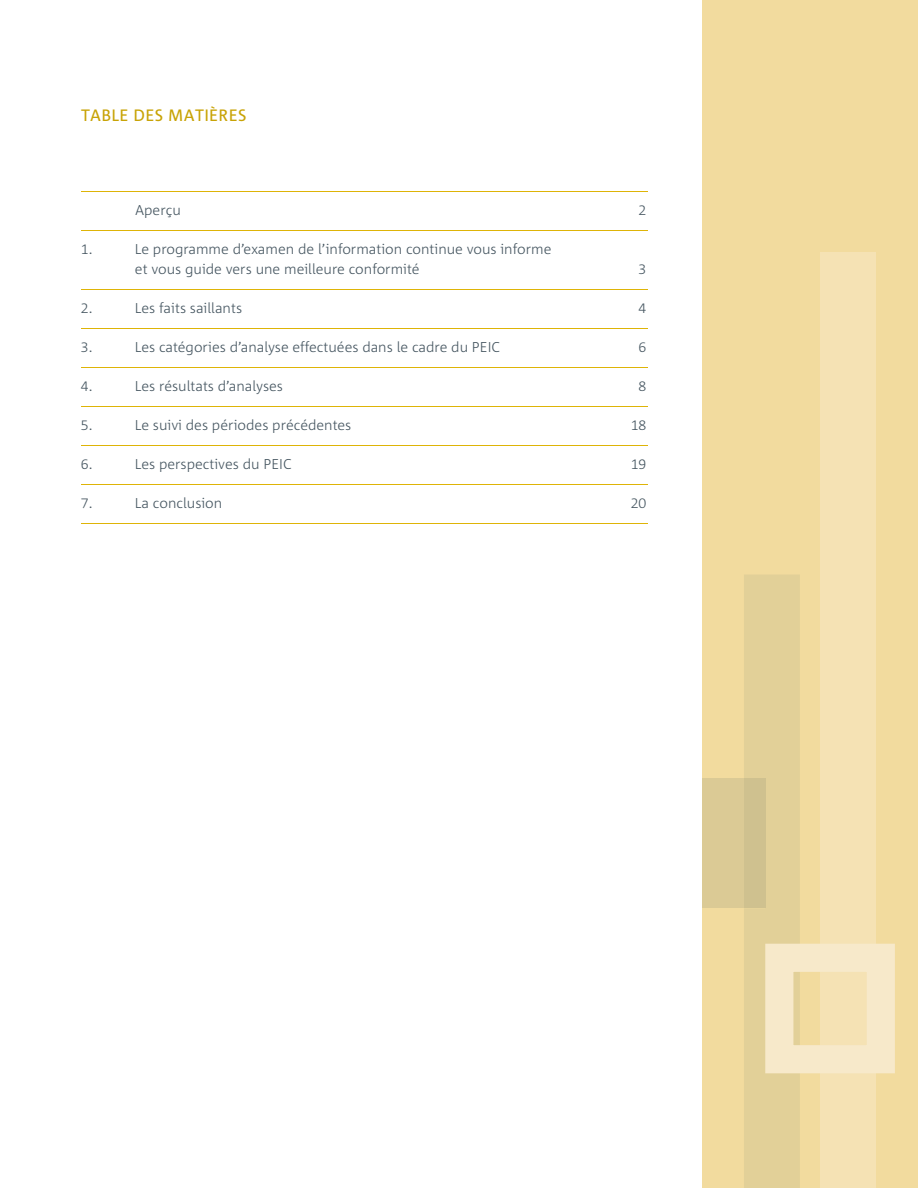
<style>
.page{position:relative;width:918px;height:1188px;background:#fff}
.page>*{position:absolute;margin:0;border:0;box-sizing:border-box;transform-origin:0 0}
.t1{font:16.5px "Corpid";letter-spacing:.02em;color:#c8a306}
.t2{font:300 14.25px/19.5px "Corpid";color:#455560}
.t3{font:300 14.25px "Corpid Caps";color:#455560}
.s1{font-family:"Corpid"}
</style>
<div class="page">
<div style="left:702px;top:0;width:216px;height:1188px;background:#f2db9e"></div>
<div style="left:820px;top:252px;width:56px;height:936px;background:#f5e2b4"></div>
<svg style="left:744px;top:575px;width:151px;height:613px"></svg>
<div style="left:702px;top:779px;width:42px;height:129px;background:#dbca95"></div>
<div style="left:744px;top:779px;width:21px;height:129px;background:#cfc18f"></div>
<hr style="left:81px;top:231px;width:567px;height:1px;background:#deb407">
<hr style="left:81px;top:192px;width:567px;height:1px;background:#deb407">
<hr style="left:81px;top:289px;width:567px;height:1px;background:#deb407">
<hr style="left:81px;top:328px;width:567px;height:1px;background:#deb407">
<hr style="left:81px;top:367px;width:567px;height:1px;background:#deb407">
<hr style="left:81px;top:406px;width:567px;height:1px;background:#deb407">
<hr style="left:81px;top:445px;width:567px;height:1px;background:#deb407">
<hr style="left:81px;top:484px;width:567px;height:1px;background:#deb407">
<hr style="left:81px;top:523px;width:567px;height:1px;background:#deb407">
<p class="t1" style="left:81px;top:107px;width:167px">TABLE DES MATIÈRES</p>
<p class="t2" style="left:135px;top:201px;width:47px">Aperçu</p>
<p class="t3" style="left:639px;top:205px;width:9px">2</p>
<p class="t3" style="left:81px;top:244px;width:13px">1<span class="s1">.</span></p>
<p class="t2" style="left:135px;top:240px;width:418px">Le programme d’examen de l’information continue vous informe et vous guide vers une meilleure conformité</p>
<p class="t3" style="left:639px;top:264px;width:9px">3</p>
<p class="t3" style="left:81px;top:303px;width:13px">2<span class="s1">.</span></p>
<p class="t2" style="left:135px;top:299px;width:109px">Les faits saillants</p>
<p class="t3" style="left:639px;top:303px;width:9px">4</p>
<p class="t3" style="left:81px;top:342px;width:13px">3<span class="s1">.</span></p>
<p class="t2" style="left:135px;top:338px;width:367px">Les catégories d’analyse effectuées dans le cadre du PEIC</p>
<p class="t3" style="left:639px;top:342px;width:9px">6</p>
<p class="t3" style="left:81px;top:381px;width:13px">4<span class="s1">.</span></p>
<p class="t2" style="left:135px;top:377px;width:149px">Les résultats d’analyses</p>
<p class="t3" style="left:639px;top:381px;width:9px">8</p>
<p class="t3" style="left:81px;top:420px;width:13px">5<span class="s1">.</span></p>
<p class="t2" style="left:135px;top:416px;width:218px">Le suivi des périodes précédentes</p>
<p class="t3" style="left:631px;top:420px;width:17px">18</p>
<p class="t3" style="left:81px;top:459px;width:13px">6<span class="s1">.</span></p>
<p class="t2" style="left:135px;top:455px;width:158px">Les perspectives du PEIC</p>
<p class="t3" style="left:631px;top:459px;width:17px">19</p>
<p class="t3" style="left:81px;top:498px;width:13px">7<span class="s1">.</span></p>
<p class="t2" style="left:135px;top:494px;width:89px">La conclusion</p>
<p class="t3" style="left:631px;top:498px;width:17px">20</p>
</div>
